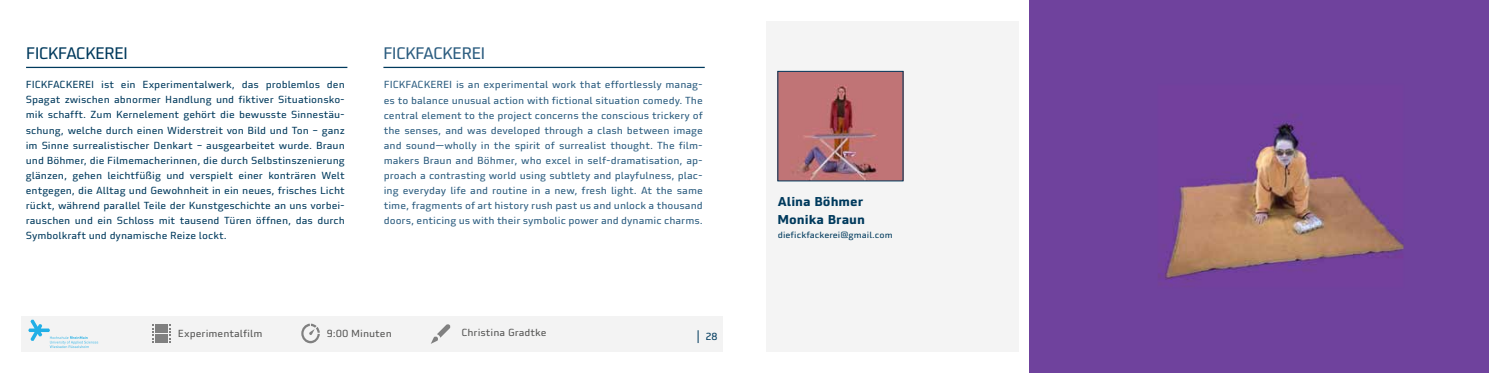
<style>
.page{position:relative;width:1489px;height:373px;background:#fff}
.page>*{position:absolute;margin:0;border:0;box-sizing:border-box;transform-origin:0 0}
.t1{font:16.25px "Utility Pro";letter-spacing:-.05em;color:#003a5d}
.t2{font:16.25px "Utility Pro";letter-spacing:-.05em;color:#2c5d80}
.t3{font:700 12.5px "Utility Pro";color:#003a5d}
.t4{font:10px/15px "Utility Pro";color:#003a5d;text-align:justify}
.t5{font:10px/15px "Utility Pro";color:#2c5d80;text-align:justify}
.t6{font:10px "Utility Pro";color:#575756}
.t7{font:8.75px "Utility Pro";color:#003a5d}
</style>
<div class="page">
<div style="left:765px;top:21px;width:253px;height:330px;background:#f4f4f4"></div>
<div style="left:21px;top:316px;width:702px;height:35px;background:#f3f3f3"></div>
<hr style="left:26px;top:67px;width:321px;height:1px;background:#003a5d">
<hr style="left:383px;top:67px;width:321px;height:1px;background:#003a5d">
<svg style="left:697px;top:330px;width:1px;height:12px"></svg>
<svg style="left:28px;top:319px;width:70px;height:28px"></svg>
<img style="left:1029px;top:0;width:459px;height:372px">
<img style="left:779px;top:73px;width:122px;height:106px">
<svg style="left:301px;top:323px;width:19px;height:19px"></svg>
<svg style="left:431px;top:324px;width:19px;height:19px"></svg>
<div style="left:156px;top:324px;width:12px;height:8px;background:#808080"></div>
<div style="left:156px;top:334px;width:12px;height:8px;background:#808080"></div>
<svg style="left:152px;top:324px;width:2px;height:18px"></svg>
<svg style="left:169px;top:324px;width:2px;height:18px"></svg>
<h1 class="t1" style="left:26px;top:43px;width:104px">FICKFACKEREI</h1>
<h1 class="t2" style="left:383px;top:43px;width:104px">FICKFACKEREI</h1>
<p class="t4" style="left:26px;top:77px;width:320px">FICKFACKEREI ist ein Experimentalwerk, das problemlos den Spagat zwischen abnormer Handlung und fiktiver Situationsko&shy;mik schafft. Zum Kernelement gehört die bewusste Sinnestäu&shy;schung, welche durch einen Widerstreit von Bild und Ton – ganz im Sinne surrealistischer Denkart – ausgearbeitet wurde. Braun und Böhmer, die Filmemacherinnen, die durch Selbstinszenierung glänzen, gehen leichtfüßig und verspielt einer konträren Welt entgegen, die Alltag und Gewohnheit in ein neues, frisches Licht rückt, während parallel Teile der Kunstgeschichte an uns vorbei&shy;rauschen und ein Schloss mit tausend Türen öffnen, das durch Symbolkraft und dynamische Reize lockt.</p>
<p class="t5" style="left:384px;top:77px;width:320px">FICKFACKEREI is an experimental work that effortlessly manag&shy;es to balance unusual action with fictional situation comedy. The central element to the project concerns the conscious trickery of the senses, and was developed through a clash between image and sound—wholly in the spirit of surrealist thought. The film&shy;makers Braun and Böhmer, who excel in self-dramatisation, ap&shy;proach a contrasting world using subtlety and playfulness, plac&shy;ing everyday life and routine in a new, fresh light. At the same time, fragments of art history rush past us and unlock a thousand doors, enticing us with their symbolic power and dynamic charms.</p>
<p class="t6" style="left:178px;top:327px;width:86px">Experimentalfilm</p>
<p class="t6" style="left:327px;top:326px;width:67px">9:00 Minuten</p>
<p class="t6" style="left:461px;top:326px;width:87px">Christina Gradtke</p>
<p class="t4" style="left:705px;top:328px;width:13px">28</p>
<p class="t3" style="left:777px;top:193px;width:87px">Alina Böhmer</p>
<p class="t7" style="left:777px;top:229px;width:116px">diefickfackerei@gmail.com</p>
<p class="t3" style="left:777px;top:211px;width:89px">Monika Braun</p>
</div>
